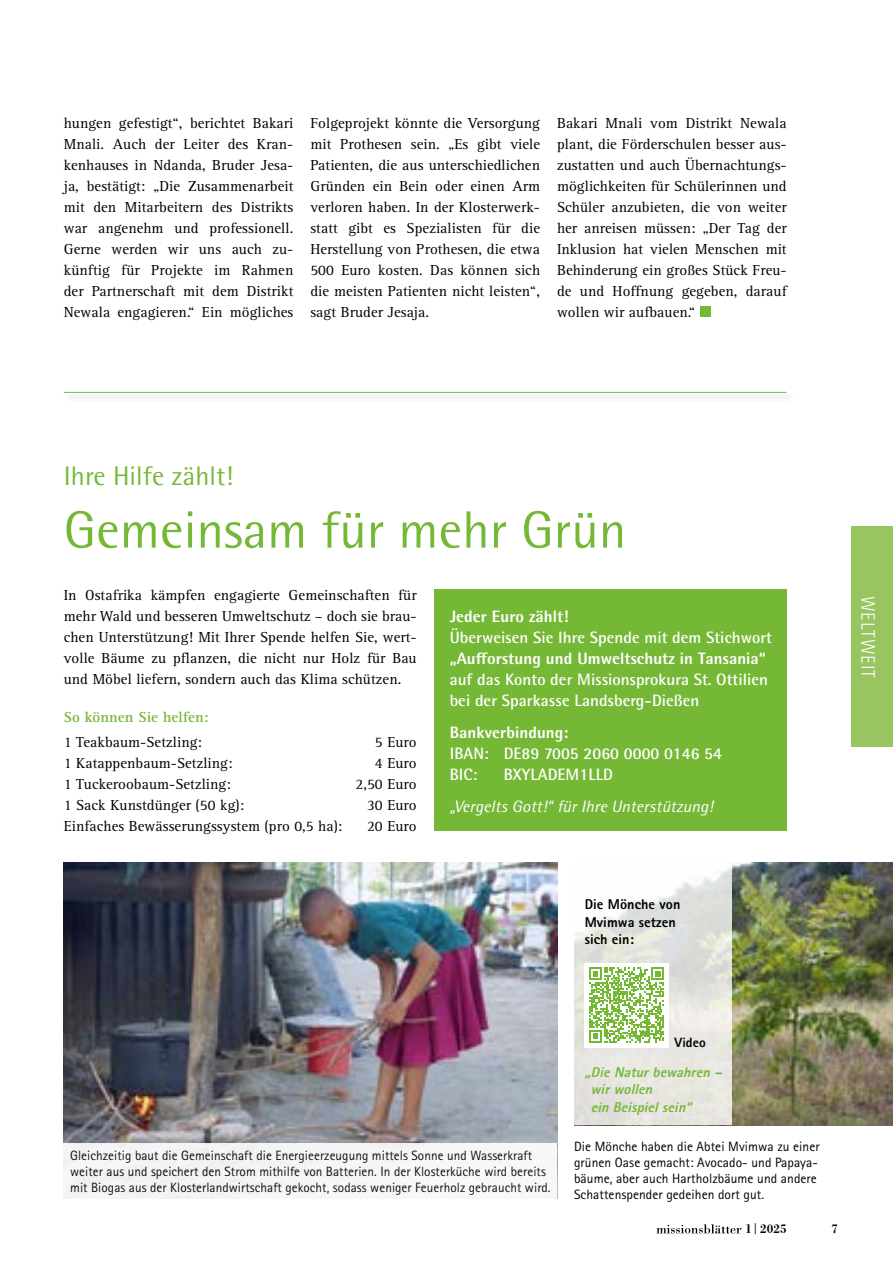
<style>
.page{position:relative;width:893px;height:1263px;background:#fff}
.page>*{position:absolute;margin:0;border:0;box-sizing:border-box;transform-origin:0 0}
.t1{font:52.5px "Rotis Semi Sans Pro";letter-spacing:.005em;color:#75b836}
.t2{font:27px "Rotis Semi Sans Pro";letter-spacing:.005em;color:#75b836}
.t3{font:300 19.5px "Rotis Sans Serif Pro";letter-spacing:.05em;color:#fff}
.t4{font:700 16.5px/21px "Rotis Semi Sans Pro";letter-spacing:.005em;color:#fff}
.t5{font:800 16.5px "Rotis Semi Sans Pro";letter-spacing:.005em;color:#fff}
.t6{font:italic 16.5px "Rotis Semi Sans Pro";letter-spacing:.005em;color:#fff}
.t7{font:15px/21px "Rotis Serif Std";letter-spacing:.005em;color:#000;text-align:justify}
.t8{font:700 15px "Rotis Serif Std";letter-spacing:.005em;color:#75b836}
.t9{font:italic 800 14.25px/17.2px "Rotis Sans Serif Pro";color:#75b836}
.t10{font:800 14.25px/17.2px "Rotis Sans Serif Pro";letter-spacing:.005em;color:#000}
.t11{font:13.5px/15.8px "Rotis Sans Serif Pro";letter-spacing:.005em;color:#000}
.t12{font:800 13.5px "Rotis Sans Serif Pro";letter-spacing:.005em;color:#000}
.t13{font:500 13.2px "Bodoni URW";color:#000}
.s1{font-weight:300}
</style>
<div class="page">
<svg style="left:656px;top:1224px;width:85px;height:9px"></svg>
<div style="left:851px;top:527px;width:42px;height:220px;background:#98c55f"></div>
<div style="left:434px;top:590px;width:353px;height:241px;background:#75b836"></div>
<img style="left:731px;top:863px;width:162px;height:262px">
<img style="left:64px;top:863px;width:493px;height:280px">
<div style="left:700px;top:306px;width:10px;height:11px;background:#75b836"></div>
<div style="left:64px;top:1143px;width:493px;height:56px;background:#f6f6f6"></div>
<svg style="left:574px;top:868px;width:157px;height:257px;fill:#e7e6e0"></svg>
<div style="left:585px;top:963px;width:84px;height:84px;background:#fff"></div>
<svg style="left:589px;top:967px;width:75px;height:75px"></svg>
<div style="left:64px;top:391px;width:731px;height:11px;background:#f7f7f7"></div>
<hr style="left:64px;top:392px;width:723px;height:1px;background:#75b836">
<p class="t7" style="left:64px;top:112px;width:231px">hungen gefestigt“, berichtet Bakari Mnali. Auch der Leiter des Kran&shy;kenhauses in Ndanda, Bruder Jesa&shy;ja, bestätigt: „Die Zusammenarbeit mit den Mitarbeitern des Distrikts war angenehm und professionell.<br>Gerne werden wir uns auch zu&shy;künftig für Projekte im Rahmen der Partnerschaft mit dem Distrikt Newala engagieren.“ Ein mögliches</p>
<p class="t7" style="left:310px;top:112px;width:231px">Folgeprojekt könnte die Versorgung mit Prothesen sein. „Es gibt viele Patienten, die aus unterschiedlichen Gründen ein Bein oder einen Arm verloren haben. In der Klosterwerk&shy;statt gibt es Spezialisten für die Herstellung von Prothesen, die etwa 500 Euro kosten. Das können sich die meisten Patienten nicht leisten“, sagt Bruder Jesaja.</p>
<p class="t7" style="left:557px;top:112px;width:231px">Bakari Mnali vom Distrikt Newala plant, die Förderschulen besser aus&shy;zustatten und auch Übernachtungs&shy;möglichkeiten für Schülerinnen und Schüler anzubieten, die von weiter her anreisen müssen: „Der Tag der Inklusion hat vielen Menschen mit Behinderung ein großes Stück Freu&shy;de und Hoffnung gegeben, darauf wollen wir aufbauen.“</p>
<h2 class="t2" style="left:64px;top:460px;width:171px">Ihre Hilfe zählt!</h2>
<h1 class="t1" style="left:64px;top:499px;width:564px">Gemeinsam für mehr Grün</h1>
<p class="t7" style="left:64px;top:585px;width:354px">In Ostafrika kämpfen engagierte Gemeinschaften für mehr Wald und besseren Umweltschutz – doch sie brau&shy;chen Unterstützung! Mit Ihrer Spende helfen Sie, wert&shy;volle Bäume zu pflanzen, die nicht nur Holz für Bau und Möbel liefern, sondern auch das Klima schützen.</p>
<p class="t8" style="left:64px;top:708px;width:146px">So können Sie helfen:</p>
<p class="t7" style="left:64px;top:732px;width:140px">1 Teakbaum-Setzling:</p>
<p class="t7" style="left:375px;top:732px;width:43px">5 Euro</p>
<p class="t7" style="left:64px;top:753px;width:170px">1 Katappenbaum-Setzling:</p>
<p class="t7" style="left:375px;top:753px;width:43px">4 Euro</p>
<p class="t7" style="left:64px;top:774px;width:169px">1 Tuckeroobaum-Setzling:</p>
<p class="t7" style="left:356px;top:774px;width:63px">2,50 Euro</p>
<p class="t7" style="left:64px;top:795px;width:182px">1 Sack Kunstdünger (50 kg):</p>
<p class="t7" style="left:367px;top:795px;width:51px">30 Euro</p>
<p class="t7" style="left:64px;top:816px;width:280px">Einfaches Bewässerungssystem (pro 0,5 ha):</p>
<p class="t7" style="left:367px;top:816px;width:51px">20 Euro</p>
<p class="t5" style="left:450px;top:606px;width:120px">Jeder Euro zählt!</p>
<p class="t4" style="left:450px;top:627px;width:324px">Überweisen Sie Ihre Spende mit dem Stichwort</p>
<p class="t5" style="left:450px;top:648px;width:318px">„Aufforstung und Umweltschutz in Tansania“</p>
<p class="t4" style="left:450px;top:669px;width:320px">auf das Konto der Missionsprokura St. Ottilien bei der Sparkasse Landsberg-Dießen</p>
<p class="t5" style="left:450px;top:722px;width:120px">Bankverbindung:</p>
<p class="t4" style="left:450px;top:743px;width:274px">IBAN: DE89 7005 2060 0000 0146 54<br>BIC:</p>
<p class="t4" style="left:504px;top:764px;width:111px">BXYLADEM1LLD</p>
<p class="t6" style="left:450px;top:796px;width:265px">„Vergelts Gott!“ für Ihre Unterstützung!</p>
<p class="t10" style="left:585px;top:896px;width:97px">Die Mönche von<br>Mvimwa setzen sich ein:</p>
<h3 class="t3" style="left:879px;top:596px;width:84px;rotate:90deg">WELTWEIT</h3>
<p class="t11" style="left:70px;top:1148px;width:482px">Gleichzeitig baut die Gemeinschaft die Energieerzeugung mittels Sonne und Wasserkraft weiter aus und speichert den Strom mithilfe von Batterien. In der Klosterküche wird bereits mit Biogas aus der Klosterlandwirtschaft gekocht, sodass weniger Feuerholz gebraucht wird.</p>
<p class="t12" style="left:674px;top:1034px;width:33px">Video</p>
<p class="t9" style="left:591px;top:1063px;width:136px;text-indent:-6px">„DieNaturbewahren – wirwollen<br>ein Beispielsein“</p>
<p class="t11" style="left:574px;top:1139px;width:247px">Die Mönche haben die Abtei Mvimwa zu einer grünen Oase gemacht: Avocado- und Papaya&shy;bäume, aber auch Hartholzbäume und andere Schattenspender gedeihen dort gut.</p>
<p class="t13" style="left:745px;top:1221px;width:43px">1<span class="s1">|</span>2025</p>
<p class="t13" style="left:831px;top:1221px;width:8px">7</p>
</div>
